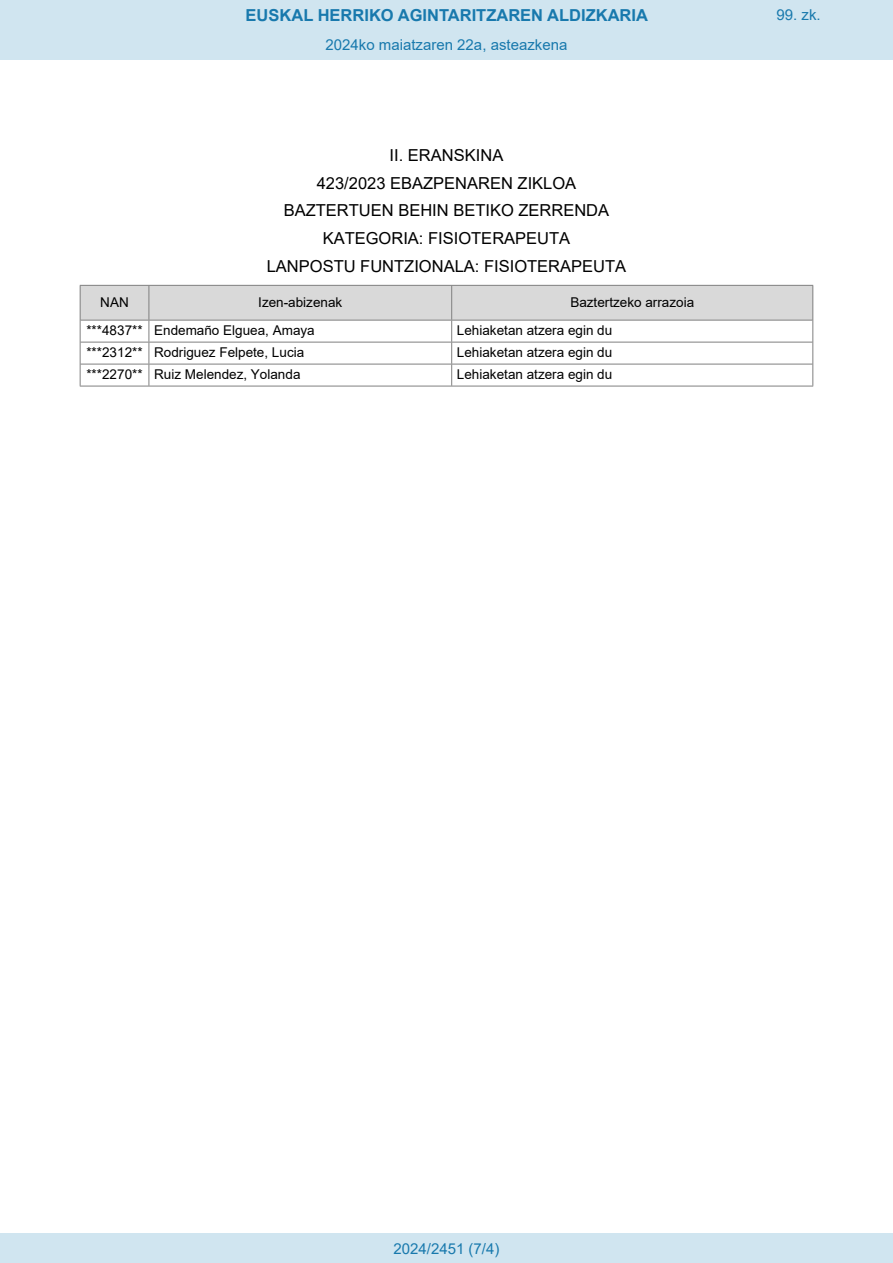
<style>
.page{position:relative;width:893px;height:1263px;background:#fff}
.page>*{position:absolute;margin:0;border:0;box-sizing:border-box;transform-origin:0 0}
.t1{font:16.5px/27.9px "Arial";color:#000;text-align:center}
.t2{font:700 16.5px "Arial";color:#1879ad}
.Paginacion_Centro{font:15px "Arial";color:#1879ad}
.t3{font:13.5px "Arial";color:#000}
</style>
<div class="page">
<div style="left:81px;top:286px;width:68px;height:34px;background:#d9d9d9"></div>
<div style="left:149px;top:286px;width:302px;height:34px;background:#d9d9d9"></div>
<div style="left:452px;top:286px;width:360px;height:34px;background:#d9d9d9"></div>
<hr style="left:80px;top:286px;width:1px;height:100px;background:#808080">
<hr style="left:149px;top:286px;width:1px;height:34px;background:#808080">
<svg style="left:149px;top:321px;width:1px;height:65px"></svg>
<hr style="left:451px;top:286px;width:1px;height:34px;background:#808080">
<svg style="left:451px;top:321px;width:1px;height:65px"></svg>
<hr style="left:812px;top:286px;width:1px;height:100px;background:#808080">
<hr style="left:80px;top:285px;width:733px;height:1px;background:#808080">
<hr style="left:81px;top:320px;width:731px;height:1px;background:#808080">
<hr style="left:81px;top:342px;width:731px;height:1px;background:#808080">
<hr style="left:81px;top:364px;width:731px;height:1px;background:#808080">
<hr style="left:80px;top:386px;width:733px;height:1px;background:#808080">
<div style="left:0;top:0;width:893px;height:60px;background:#d0e5f0"></div>
<div style="left:0;top:1233px;width:893px;height:30px;background:#d0e5f0"></div>
<p class="t2" style="left:246px;top:3px;width:404px">EUSKAL HERRIKO AGINTARITZAREN ALDIZKARIA</p>
<p class="Paginacion_Centro" style="left:776px;top:5px;width:46px">99. zk.</p>
<p class="Paginacion_Centro" style="left:326px;top:35px;width:243px">2024ko maiatzaren 22a, asteazkena</p>
<p class="t1" style="left:267px;top:141px;width:361px">II. ERANSKINA<br>423/2023 EBAZPENAREN ZIKLOA<br>BAZTERTUEN BEHIN BETIKO ZERRENDA<br>KATEGORIA: FISIOTERAPEUTA<br>LANPOSTU FUNTZIONALA: FISIOTERAPEUTA</p>
<p class="t3" style="left:100px;top:293px;width:30px">NAN</p>
<p class="t3" style="left:258px;top:293px;width:86px">Izen-abizenak</p>
<p class="t3" style="left:570px;top:293px;width:125px">Baztertzeko arrazoia</p>
<p class="t3" style="left:86px;top:321px;width:230px">***4837** Endemaño Elguea, Amaya</p>
<p class="t3" style="left:457px;top:321px;width:157px">Lehiaketan atzera egin du</p>
<p class="t3" style="left:86px;top:343px;width:219px">***2312** Rodriguez Felpete, Lucia</p>
<p class="t3" style="left:457px;top:343px;width:157px">Lehiaketan atzera egin du</p>
<p class="t3" style="left:86px;top:365px;width:216px">***2270** Ruiz Melendez, Yolanda</p>
<p class="t3" style="left:457px;top:365px;width:157px">Lehiaketan atzera egin du</p>
<p class="Paginacion_Centro" style="left:393px;top:1238px;width:107px">2024/2451 (7/4)</p>
</div>
